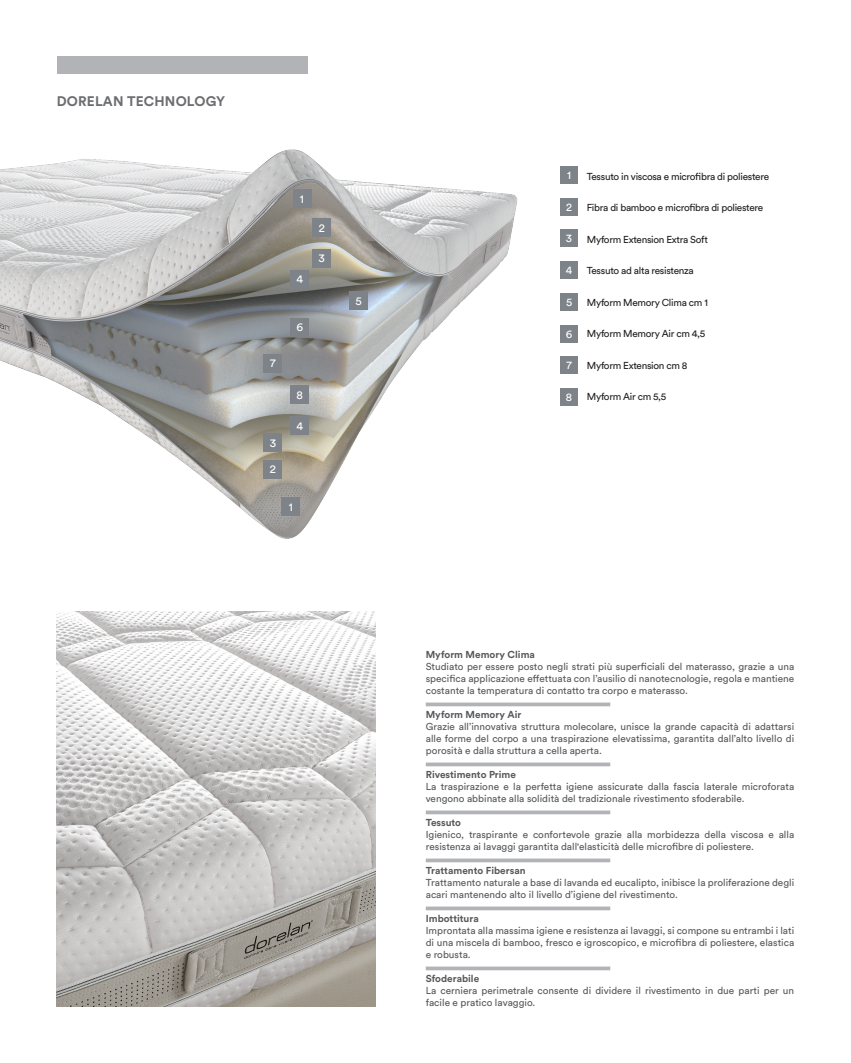
<style>
.page{position:relative;width:851px;height:1063px;background:#fff}
.page>*{position:absolute;margin:0;border:0;box-sizing:border-box;transform-origin:0 0}
.top_qualities_scheda{font:700 13.75px "Circular Std";letter-spacing:.01em;color:#6c6d70}
.t1{font:11.62px "Circular Std";color:#fff}
.t2{font:11.25px "Circular Std";color:#fff}
.testo_base{font:10px/12px "Circular Std";color:#57585a}
.t3{font:10px "Circular Std";letter-spacing:-.03em;color:#231f20}
.testo_base-2{font:700 10px "Circular Std";color:#57585a}
</style>
<div class="page">
<img style="left:0;top:149px;width:518px;height:390px">
<div style="left:293px;top:190px;width:18px;height:18px;background:#7d8388"></div>
<div style="left:281px;top:498px;width:19px;height:18px;background:#7d8388"></div>
<div style="left:313px;top:218px;width:18px;height:19px;background:#7d8388"></div>
<div style="left:264px;top:460px;width:18px;height:18px;background:#7d8388"></div>
<div style="left:313px;top:249px;width:18px;height:19px;background:#7d8388"></div>
<div style="left:264px;top:434px;width:18px;height:18px;background:#7d8388"></div>
<div style="left:291px;top:270px;width:18px;height:18px;background:#7d8388"></div>
<div style="left:291px;top:417px;width:18px;height:18px;background:#7d8388"></div>
<div style="left:349px;top:292px;width:19px;height:18px;background:#7d8388"></div>
<div style="left:291px;top:318px;width:18px;height:18px;background:#7d8388"></div>
<div style="left:264px;top:354px;width:18px;height:19px;background:#7d8388"></div>
<div style="left:291px;top:386px;width:18px;height:18px;background:#7d8388"></div>
<div style="left:57px;top:57px;width:250px;height:17px;background:#b2b3b7"></div>
<img style="left:57px;top:612px;width:319px;height:394px">
<hr style="left:425px;top:703px;width:185px;height:3px;background:#b2b3b7">
<hr style="left:425px;top:763px;width:185px;height:3px;background:#b2b3b7">
<hr style="left:425px;top:811px;width:185px;height:3px;background:#b2b3b7">
<hr style="left:425px;top:859px;width:185px;height:3px;background:#b2b3b7">
<hr style="left:425px;top:907px;width:185px;height:3px;background:#b2b3b7">
<hr style="left:425px;top:967px;width:185px;height:3px;background:#b2b3b7">
<div style="left:560px;top:198px;width:18px;height:18px;background:#7d8388"></div>
<div style="left:560px;top:166px;width:18px;height:18px;background:#7d8388"></div>
<div style="left:560px;top:230px;width:18px;height:17px;background:#7d8388"></div>
<div style="left:560px;top:261px;width:18px;height:18px;background:#7d8388"></div>
<div style="left:560px;top:357px;width:18px;height:17px;background:#7d8388"></div>
<div style="left:560px;top:293px;width:18px;height:18px;background:#7d8388"></div>
<div style="left:560px;top:388px;width:18px;height:18px;background:#7d8388"></div>
<div style="left:560px;top:325px;width:18px;height:18px;background:#7d8388"></div>
<p class="top_qualities_scheda" style="left:57px;top:92px;width:170px">DORELAN TECHNOLOGY</p>
<p class="t1" style="left:300px;top:192px;width:6px">1</p>
<p class="t1" style="left:296px;top:272px;width:8px">4</p>
<p class="t1" style="left:319px;top:220px;width:8px">2</p>
<p class="t1" style="left:318px;top:251px;width:8px">3</p>
<p class="t1" style="left:270px;top:356px;width:7px">7</p>
<p class="t1" style="left:270px;top:436px;width:8px">3</p>
<p class="t1" style="left:270px;top:462px;width:8px">2</p>
<p class="t1" style="left:296px;top:320px;width:8px">6</p>
<p class="t1" style="left:296px;top:388px;width:8px">8</p>
<p class="t1" style="left:296px;top:419px;width:8px">4</p>
<p class="t1" style="left:289px;top:500px;width:6px">1</p>
<p class="t1" style="left:355px;top:294px;width:8px">5</p>
<p class="t2" style="left:567px;top:168px;width:5px">1</p>
<p class="t2" style="left:566px;top:200px;width:7px">2</p>
<p class="t2" style="left:566px;top:232px;width:8px">3</p>
<p class="t2" style="left:565px;top:263px;width:8px">4</p>
<p class="t2" style="left:566px;top:295px;width:8px">5</p>
<p class="t2" style="left:565px;top:327px;width:8px">6</p>
<p class="t2" style="left:566px;top:359px;width:7px">7</p>
<p class="t2" style="left:566px;top:390px;width:8px">8</p>
<p class="t3" style="left:586px;top:170px;width:184px">Tessuto in viscosa e microfibra di poliestere</p>
<p class="t3" style="left:586px;top:201px;width:178px">Fibra di bamboo e microfibra di poliestere</p>
<p class="t3" style="left:586px;top:233px;width:123px">Myform Extension Extra Soft</p>
<p class="t3" style="left:586px;top:264px;width:108px">Tessuto ad alta resistenza</p>
<p class="t3" style="left:586px;top:296px;width:122px">Myform Memory Clima cm 1</p>
<p class="t3" style="left:586px;top:327px;width:120px">Myform Memory Air cm 4,5</p>
<p class="t3" style="left:586px;top:359px;width:102px">Myform Extension cm 8</p>
<p class="t3" style="left:586px;top:390px;width:81px">Myform Air cm 5,5</p>
<p class="testo_base-2" style="left:425px;top:648px;width:111px">Myform Memory Clima</p>
<p class="testo_base" style="left:425px;top:661px;width:370px;text-align:justify">Studiato per essere posto negli strati più superficiali del materasso, grazie a una specifica applicazione effettuata con l’ausilio di nanotecnologie, regola e mantiene costante la temperatura di contatto tra corpo e materasso.</p>
<p class="testo_base-2" style="left:425px;top:708px;width:97px">Myform Memory Air</p>
<p class="testo_base" style="left:425px;top:721px;width:370px;text-align:justify">Grazie all’innovativa struttura molecolare, unisce la grande capacità di adattarsi alle forme del corpo a una traspirazione elevatissima, garantita dall’alto livello di porosità e dalla struttura a cella aperta.</p>
<p class="testo_base-2" style="left:425px;top:768px;width:92px">Rivestimento Prime</p>
<p class="testo_base" style="left:425px;top:781px;width:370px">La traspirazione e la perfetta igiene assicurate dalla fascia laterale microforata vengono abbinate alla solidità del tradizionale rivestimento sfoderabile.</p>
<p class="testo_base-2" style="left:425px;top:816px;width:37px">Tessuto</p>
<p class="testo_base" style="left:425px;top:829px;width:370px">Igienico, traspirante e confortevole grazie alla morbidezza della viscosa e alla resistenza ai lavaggi garantita dall'elasticità delle microfibre di poliestere.</p>
<p class="testo_base-2" style="left:425px;top:864px;width:101px">Trattamento Fibersan</p>
<p class="testo_base" style="left:425px;top:877px;width:370px">Trattamento naturale a base di lavanda ed eucalipto, inibisce la proliferazione degli acari mantenendo alto il livello d’igiene del rivestimento.</p>
<p class="testo_base-2" style="left:425px;top:912px;width:55px">Imbottitura</p>
<p class="testo_base" style="left:425px;top:925px;width:370px;text-align:justify">Improntata alla massima igiene e resistenza ai lavaggi, si compone su entrambi i lati di una miscela di bamboo, fresco e igroscopico, e microfibra di poliestere, elastica e robusta.</p>
<p class="testo_base-2" style="left:425px;top:972px;width:55px">Sfoderabile</p>
<p class="testo_base" style="left:425px;top:985px;width:370px">La cerniera perimetrale consente di dividere il rivestimento in due parti per un facile e pratico lavaggio.</p>
</div>
